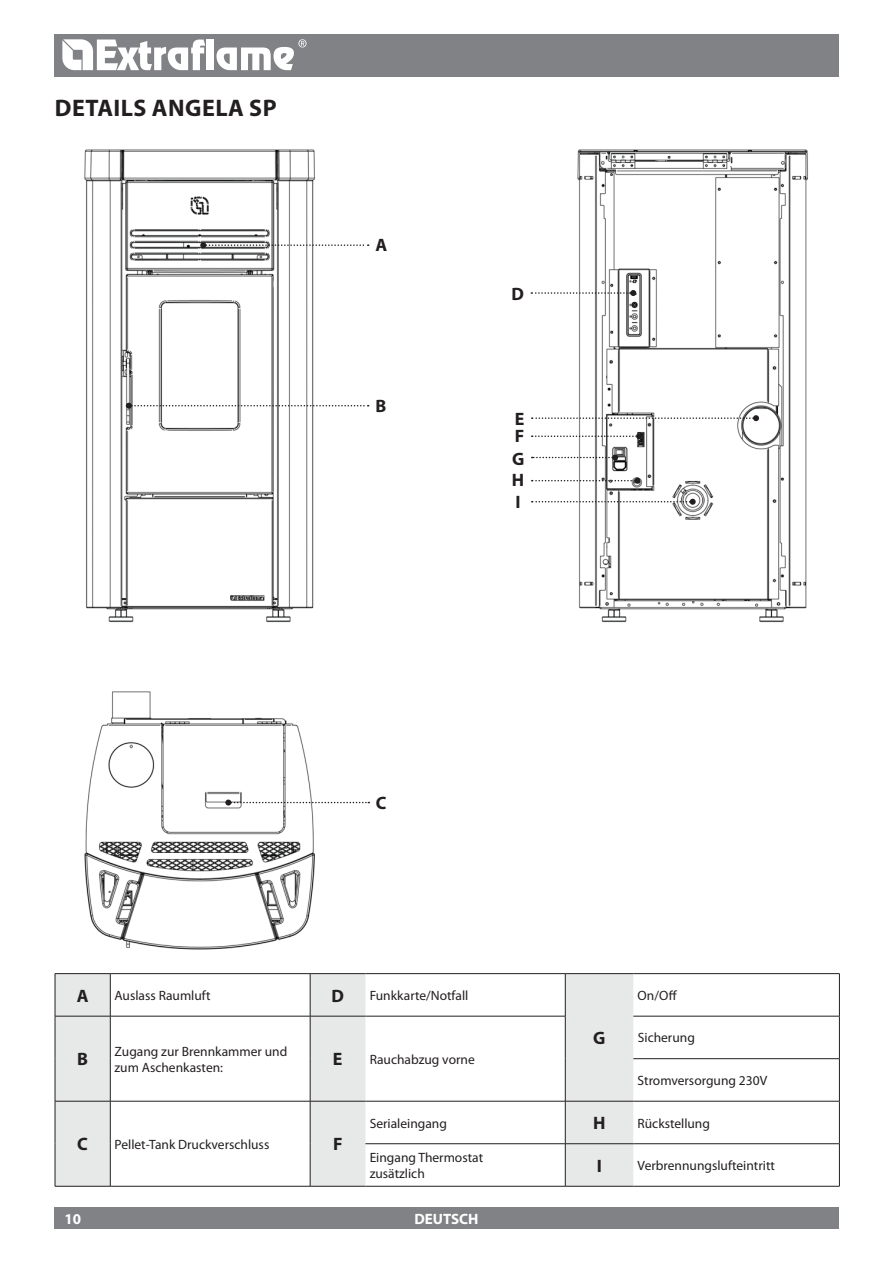
<style>
.page{position:relative;width:893px;height:1263px;background:#fff}
.page>*{position:absolute;margin:0;border:0;box-sizing:border-box;transform-origin:0 0}
.t1{font:700 24px "Myriad Pro";letter-spacing:.02em;color:#231f20}
.t2{font:700 18px/16.8px "Myriad Pro";color:#231f20}
.t3{font:700 15px "Myriad Pro";color:#fff}
.t4{font:13.5px/16.2px "Myriad Pro";color:#231f20}
</style>
<div class="page">
<img style="left:84px;top:149px;width:725px;height:801px">
<svg style="left:126px;top:403px;width:243px;height:6px"></svg>
<svg style="left:200px;top:242px;width:169px;height:6px"></svg>
<svg style="left:532px;top:478px;width:108px;height:6px"></svg>
<svg style="left:532px;top:415px;width:227px;height:6px"></svg>
<svg style="left:532px;top:454px;width:86px;height:6px"></svg>
<svg style="left:532px;top:433px;width:110px;height:6px"></svg>
<svg style="left:531px;top:290px;width:105px;height:6px"></svg>
<svg style="left:532px;top:499px;width:164px;height:6px"></svg>
<svg style="left:225px;top:799px;width:144px;height:6px"></svg>
<div style="left:54px;top:34px;width:785px;height:43px;background:#808285"></div>
<div style="left:54px;top:1208px;width:785px;height:21px;background:#808285"></div>
<svg style="left:62px;top:39px;width:143px;height:31px"></svg>
<div style="left:207px;top:40px;width:7px;height:30px;background:#fff"></div>
<svg style="left:216px;top:39px;width:90px;height:31px"></svg>
<svg style="left:56px;top:974px;width:577px;height:212px"></svg>
<hr style="left:55px;top:973px;width:55px;height:1px;background:#231f20">
<hr style="left:55px;top:974px;width:1px;height:42px;background:#231f20">
<hr style="left:310px;top:974px;width:1px;height:42px;background:#231f20">
<hr style="left:565px;top:974px;width:1px;height:42px;background:#231f20">
<hr style="left:839px;top:974px;width:1px;height:42px;background:#231f20">
<hr style="left:55px;top:1016px;width:55px;height:1px;background:#231f20">
<hr style="left:55px;top:1016px;width:1px;height:43px;background:#231f20">
<hr style="left:110px;top:1016px;width:200px;height:1px;background:#231f20">
<hr style="left:310px;top:1016px;width:55px;height:1px;background:#231f20">
<hr style="left:310px;top:1016px;width:1px;height:43px;background:#231f20">
<hr style="left:565px;top:1016px;width:1px;height:43px;background:#231f20">
<hr style="left:633px;top:1016px;width:207px;height:1px;background:#231f20">
<hr style="left:839px;top:1016px;width:1px;height:42px;background:#231f20">
<hr style="left:55px;top:1059px;width:1px;height:42px;background:#231f20">
<hr style="left:310px;top:1059px;width:1px;height:42px;background:#231f20">
<hr style="left:565px;top:1059px;width:1px;height:42px;background:#231f20">
<hr style="left:839px;top:1059px;width:1px;height:42px;background:#231f20">
<hr style="left:55px;top:1101px;width:55px;height:1px;background:#231f20">
<hr style="left:55px;top:1101px;width:1px;height:43px;background:#231f20">
<hr style="left:110px;top:1101px;width:200px;height:1px;background:#231f20">
<hr style="left:310px;top:1101px;width:55px;height:1px;background:#231f20">
<hr style="left:310px;top:1101px;width:1px;height:43px;background:#231f20">
<hr style="left:365px;top:1101px;width:200px;height:1px;background:#231f20">
<hr style="left:565px;top:1101px;width:68px;height:1px;background:#231f20">
<hr style="left:565px;top:1101px;width:1px;height:42px;background:#231f20">
<hr style="left:55px;top:1144px;width:1px;height:42px;background:#231f20">
<hr style="left:310px;top:1144px;width:1px;height:42px;background:#231f20">
<hr style="left:565px;top:1143px;width:68px;height:1px;background:#231f20">
<hr style="left:565px;top:1144px;width:1px;height:42px;background:#231f20">
<hr style="left:633px;top:1143px;width:207px;height:1px;background:#231f20">
<hr style="left:55px;top:1186px;width:55px;height:1px;background:#231f20">
<hr style="left:110px;top:1186px;width:200px;height:1px;background:#231f20">
<hr style="left:310px;top:1186px;width:55px;height:1px;background:#231f20">
<hr style="left:565px;top:1186px;width:68px;height:1px;background:#231f20">
<hr style="left:633px;top:1186px;width:207px;height:1px;background:#231f20">
<hr style="left:110px;top:973px;width:200px;height:1px;background:#231f20">
<hr style="left:110px;top:974px;width:1px;height:42px;background:#231f20">
<hr style="left:310px;top:973px;width:55px;height:1px;background:#231f20">
<hr style="left:365px;top:973px;width:200px;height:1px;background:#231f20">
<hr style="left:633px;top:973px;width:207px;height:1px;background:#231f20">
<hr style="left:365px;top:1016px;width:200px;height:1px;background:#231f20">
<hr style="left:365px;top:1143px;width:200px;height:1px;background:#231f20">
<hr style="left:365px;top:1186px;width:200px;height:1px;background:#231f20">
<hr style="left:565px;top:973px;width:68px;height:1px;background:#231f20">
<hr style="left:110px;top:1016px;width:1px;height:43px;background:#231f20">
<hr style="left:110px;top:1059px;width:1px;height:42px;background:#231f20">
<hr style="left:633px;top:1058px;width:207px;height:1px;background:#231f20">
<hr style="left:110px;top:1101px;width:1px;height:43px;background:#231f20">
<hr style="left:633px;top:1101px;width:207px;height:1px;background:#231f20">
<hr style="left:839px;top:1101px;width:1px;height:42px;background:#231f20">
<hr style="left:110px;top:1144px;width:1px;height:42px;background:#231f20">
<hr style="left:839px;top:1144px;width:1px;height:42px;background:#231f20">
<h1 class="t1" style="left:55px;top:92px;width:223px">DETAI LS ANGELA SP</h1>
<h2 class="t2" style="left:375px;top:236px;width:13px">A</h2>
<h2 class="t2" style="left:375px;top:397px;width:12px">B</h2>
<h2 class="t2" style="left:511px;top:285px;width:14px">D</h2>
<h2 class="t2" style="left:515px;top:410px;width:11px">E<br>F</h2>
<h2 class="t2" style="left:512px;top:448px;width:14px;line-height:21px">G<br>H</h2>
<h2 class="t2" style="left:515px;top:492px;width:7px">I</h2>
<h2 class="t2" style="left:376px;top:794px;width:12px">C</h2>
<h2 class="t2" style="left:77px;top:986px;width:13px">A</h2>
<p class="t4" style="left:115px;top:987px;width:97px">Auslass Raumluft</p>
<h2 class="t2" style="left:332px;top:986px;width:14px">D</h2>
<p class="t4" style="left:370px;top:987px;width:100px">Funkkarte/Notfall</p>
<h2 class="t2" style="left:77px;top:1050px;width:12px">B</h2>
<p class="t4" style="left:115px;top:1043px;width:174px">Zugang zur Brennkammer und zum Aschenkasten:</p>
<h2 class="t2" style="left:333px;top:1050px;width:11px">E</h2>
<p class="t4" style="left:370px;top:1051px;width:107px">Rauchabzug vorne</p>
<h2 class="t2" style="left:593px;top:1029px;width:14px">G</h2>
<p class="t4" style="left:638px;top:987px;width:41px">On/Off</p>
<p class="t4" style="left:638px;top:1030px;width:59px">Sicherung</p>
<p class="t4" style="left:638px;top:1072px;width:131px">Stromversorgung 230V</p>
<h2 class="t2" style="left:77px;top:1135px;width:12px">C</h2>
<p class="t4" style="left:115px;top:1136px;width:156px">Pellet-Tank Druckverschluss</p>
<h2 class="t2" style="left:333px;top:1135px;width:11px">F</h2>
<p class="t3" style="left:65px;top:1209px;width:18px">10</p>
<p class="t4" style="left:370px;top:1115px;width:79px">Serialeingang</p>
<h2 class="t2" style="left:593px;top:1114px;width:14px">H</h2>
<p class="t4" style="left:638px;top:1115px;width:74px">Rückstellung</p>
<p class="t4" style="left:370px;top:1149px;width:115px">Eingang Thermostat zusätzlich</p>
<h2 class="t2" style="left:597px;top:1157px;width:7px">I</h2>
<p class="t4" style="left:638px;top:1157px;width:139px">Verbrennungslufteintritt</p>
<p class="t3" style="left:414px;top:1209px;width:66px">DEUTSCH</p>
</div>
